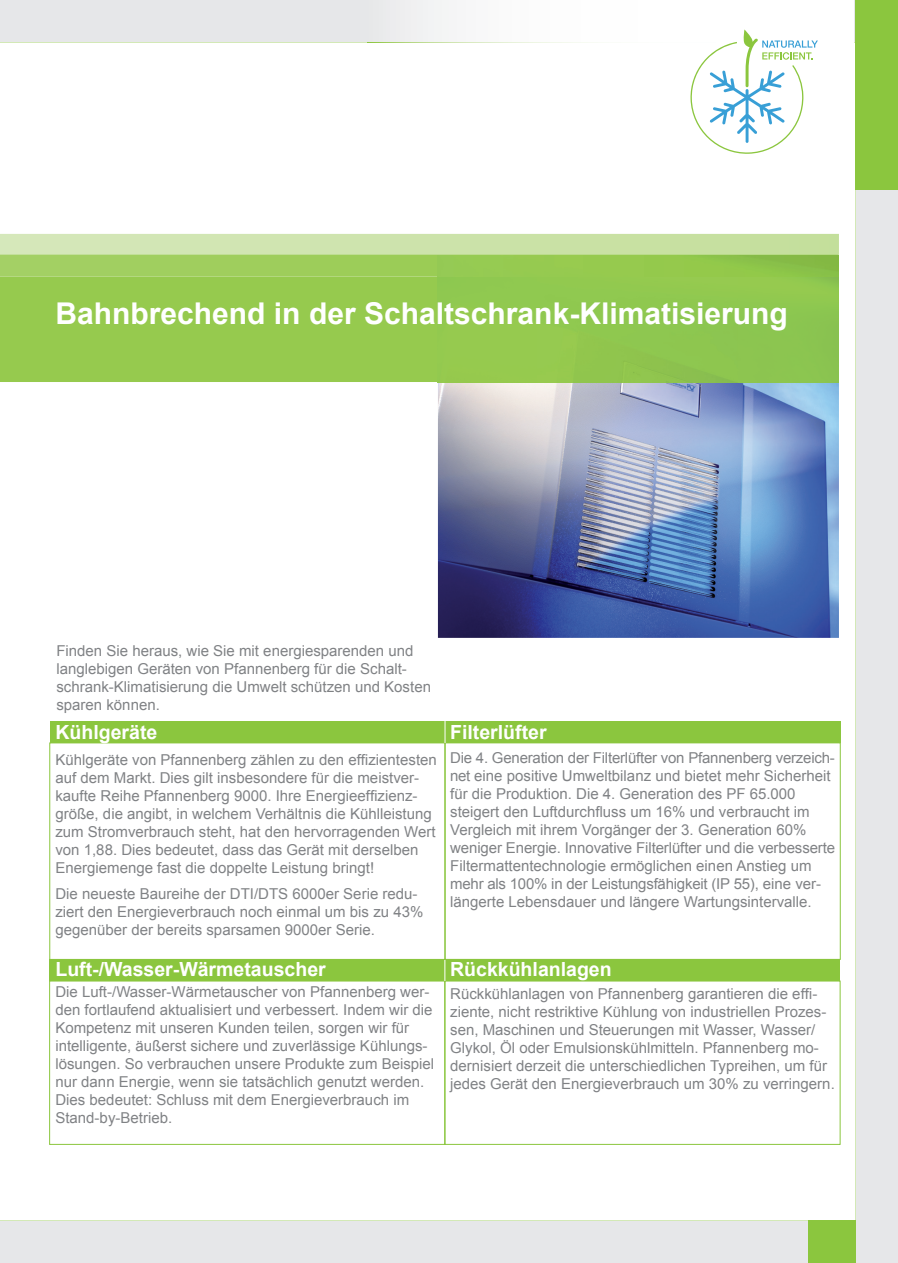
<style>
.page{position:relative;width:898px;height:1263px;background:#fff}
.page>*{position:absolute;margin:0;border:0;box-sizing:border-box;transform-origin:0 0}
.t1{font:700 30px "Arial";color:#fff}
.t2{font:700 19.5px "Arial";color:#fff}
.t3{font:15px/18px "Arial";color:#808285}
</style>
<div class="page">
<div style="left:0;top:0;width:897px;height:1263px;background:#e6e7e9"></div>
<div style="left:0;top:42px;width:855px;height:1178px;background:#fff"></div>
<div style="left:808px;top:1220px;width:47px;height:43px;background:#8bc63e"></div>
<div style="left:855px;top:0;width:42px;height:190px;background:#8bc63e"></div>
<img style="left:367px;top:0;width:486px;height:74px">
<img style="left:367px;top:42px;width:486px;height:1px">
<img style="left:438px;top:382px;width:400px;height:256px">
<div style="left:0;top:276px;width:437px;height:106px;background:#96ca4e"></div>
<div style="left:437px;top:276px;width:401px;height:106px;background:#90c84f"></div>
<svg style="left:690px;top:29px;width:127px;height:125px;background:#e8f3f1"></svg>
<svg style="left:0;top:234px;width:838px;height:42px;background:#b2d67f"></svg>
<div style="left:49px;top:959px;width:791px;height:22px;background:#8bc63e"></div>
<svg style="left:444px;top:960px;width:1px;height:21px"></svg>
<div style="left:50px;top:722px;width:790px;height:21px;background:#8bc63e"></div>
<svg style="left:444px;top:721px;width:1px;height:22px"></svg>
<h1 class="t1" style="left:55px;top:294px;width:733px">Bahnbrechend in der Schaltschrank-Klimatisierung</h1>
<p class="t3" style="left:56px;top:642px;width:376px">Finden Sie heraus, wie Sie mit energiesparenden und langlebigen Geräten von Pfannenberg für die Schalt&shy;schrank-Klimatisierung die Umwelt schützen und Kosten sparen können.</p>
<h2 class="t2" style="left:55px;top:719px;width:103px">Kühlgeräte</h2>
<p class="t3" style="left:55px;top:750px;width:383px">Kühlgeräte von Pfannenberg zählen zu den effizientesten auf dem Markt. Dies gilt insbesondere für die meistver&shy;kaufte Reihe Pfannenberg 9000. Ihre Energieeffizienz&shy;größe, die angibt, in welchem Verhältnis die Kühlleistung zum Stromverbrauch steht, hat den hervorragenden Wert von 1,88. Dies bedeutet, dass das Gerät mit derselben Energiemenge fast die doppelte Leistung bringt!</p>
<p class="t3" style="left:55px;top:885px;width:369px">Die neueste Baureihe der DTI/DTS 6000er Serie redu&shy;ziert den Energieverbrauch noch einmal um bis zu 43% gegenüber der bereits sparsamen 9000er Serie.</p>
<h2 class="t2" style="left:55px;top:957px;width:272px">Luft-/Wasser-Wärmetauscher</h2>
<p class="t3" style="left:55px;top:983px;width:380px">Die Luft-/Wasser-Wärmetauscher von Pfannenberg wer&shy;den fortlaufend aktualisiert und verbessert. Indem wir die Kompetenz mit unseren Kunden teilen, sorgen wir für intelligente, äußerst sichere und zuverlässige Kühlungs&shy;lösungen. So verbrauchen unsere Produkte zum Beispiel nur dann Energie, wenn sie tatsächlich genutzt werden.<br>Dies bedeutet: Schluss mit dem Energieverbrauch im Stand-by-Betrieb.</p>
<h2 class="t2" style="left:450px;top:719px;width:98px">Filterlüfter</h2>
<p class="t3" style="left:450px;top:749px;width:386px">Die 4. Generation der Filterlüfter von Pfannenberg verzeich&shy;net eine positive Umweltbilanz und bietet mehr Sicherheit für die Produktion. Die 4. Generation des PF 65.000 steigert den Luftdurchfluss um 16% und verbraucht im Vergleich mit ihrem Vorgänger der 3. Generation 60% weniger Energie. Innovative Filterlüfter und die verbesserte Filtermattentechnologie ermöglichen einen Anstieg um mehr als 100% in der Leistungsfähigkeit (IP 55), eine ver&shy;längerte Lebensdauer und längere Wartungsintervalle.</p>
<h2 class="t2" style="left:450px;top:957px;width:163px">Rückkühlanlagen</h2>
<p class="t3" style="left:450px;top:985px;width:386px">Rückkühlanlagen von Pfannenberg garantieren die effi&shy;ziente, nicht restriktive Kühlung von industriellen Prozes&shy;sen, Maschinen und Steuerungen mit Wasser, Wasser/ Glykol, Öl oder Emulsionskühlmitteln. Pfannenberg mo&shy;dernisiert derzeit die unterschiedlichen Typreihen, um für jedes Gerät den Energieverbrauch um 30% zu verringern.</p>
</div>
